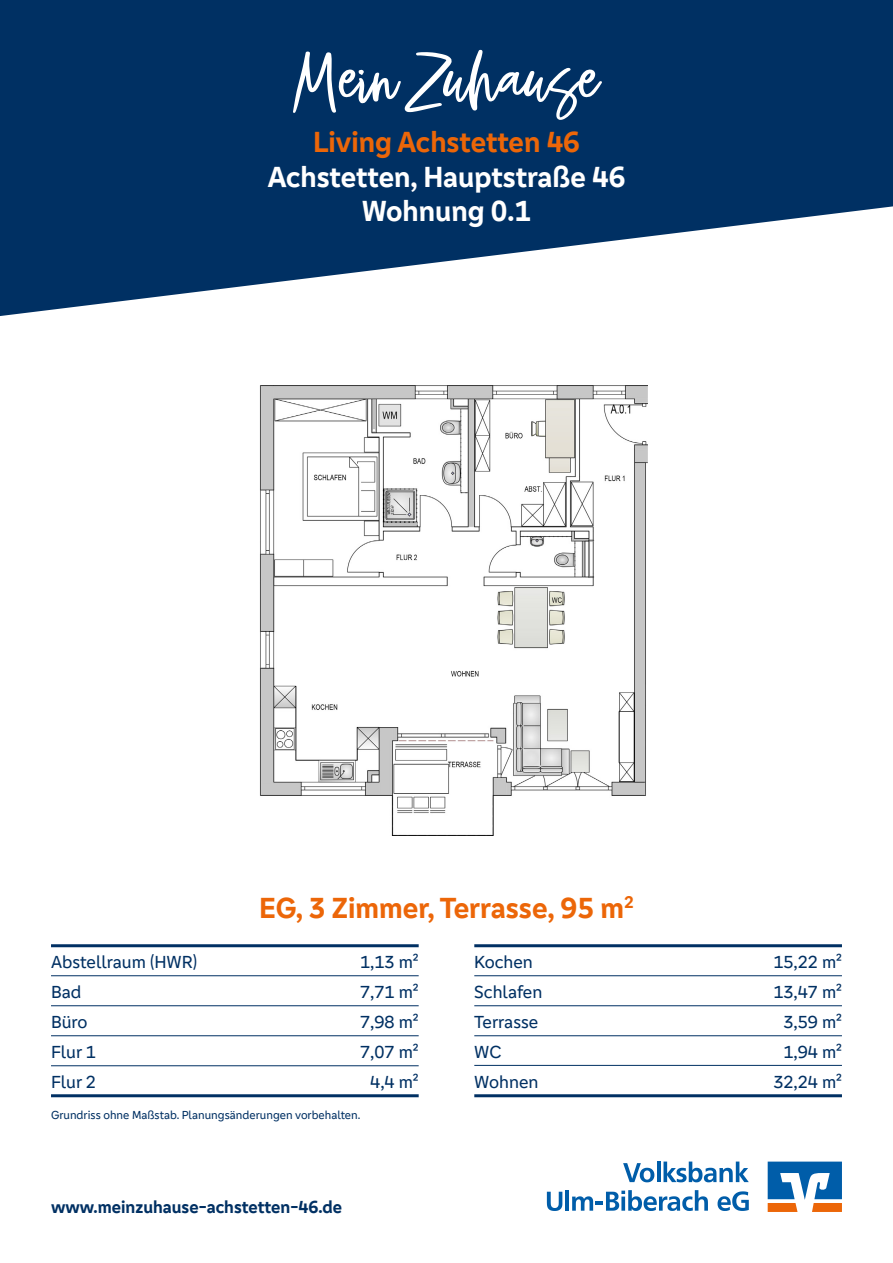
<style>
.page{position:relative;width:893px;height:1263px;background:#fff}
.page>*{position:absolute;margin:0;border:0;box-sizing:border-box;transform-origin:0 0}
.t1{font:96.45px "Sugar Melon";color:#fff}
.t2{font:700 30px "Genos GFG";color:#ec6608}
.t3{font:700 30px/34.5px "Genos GFG";color:#fff;text-align:center}
.t4{font:18px/30px "Genos GFG";color:#003063}
.t5{font:700 18px "Genos GFG";color:#003063}
.t6{font:12px "Genos GFG";color:#003063}
</style>
<div class="page">
<svg style="left:0;top:0;width:893px;height:316px;fill:#003063"></svg>
<svg style="left:768px;top:1161px;width:74px;height:51px"></svg>
<svg style="left:623px;top:1163px;width:31px;height:19px"></svg>
<hr style="left:657px;top:1161px;width:3px;height:21px;background:#005da9">
<svg style="left:663px;top:1161px;width:86px;height:21px"></svg>
<svg style="left:547px;top:1192px;width:15px;height:19px"></svg>
<hr style="left:565px;top:1190px;width:4px;height:21px;background:#005da9">
<svg style="left:572px;top:1190px;width:136px;height:21px"></svg>
<svg style="left:717px;top:1191px;width:32px;height:20px"></svg>
<img style="left:260px;top:386px;width:387px;height:449px">
<hr style="left:51px;top:944px;width:368px;height:3px;background:#003063">
<hr style="left:51px;top:975px;width:368px;height:1px;background:#003063">
<hr style="left:51px;top:1005px;width:368px;height:1px;background:#003063">
<hr style="left:51px;top:1035px;width:368px;height:1px;background:#003063">
<hr style="left:51px;top:1065px;width:368px;height:1px;background:#003063">
<hr style="left:51px;top:1094px;width:368px;height:3px;background:#003063">
<hr style="left:474px;top:944px;width:368px;height:3px;background:#003063">
<hr style="left:474px;top:975px;width:368px;height:1px;background:#003063">
<hr style="left:474px;top:1005px;width:368px;height:1px;background:#003063">
<hr style="left:474px;top:1035px;width:368px;height:1px;background:#003063">
<hr style="left:474px;top:1065px;width:368px;height:1px;background:#003063">
<hr style="left:474px;top:1094px;width:368px;height:3px;background:#003063">
<h1 class="t1" style="left:293px;top:38px;width:308px">Mein Zuhause</h1>
<h2 class="t2" style="left:313px;top:124px;width:268px">Living Achstetten 46</h2>
<h2 class="t3" style="left:268px;top:159px;width:359px">Achstetten, Hauptstraße 46<br>Wohnung 0.1</h2>
<h2 class="t2" style="left:259px;top:890px;width:376px">EG, 3 Zimmer, Terrasse, 95 m<sup>2</sup></h2>
<p class="t4" style="left:51px;top:947px;width:148px">Abstellraum (HWR)<br>Bad<br>Büro<br>Flur 1<br>Flur 2</p>
<p class="t4" style="left:360px;top:947px;width:60px;text-align:center">1,13 m²<br>7,71 m²<br>7,98 m²<br>7,07 m²<br>4,4 m²</p>
<p class="t4" style="left:474px;top:947px;width:70px">Kochen<br>Schlafen<br>Terrasse<br>WC<br>Wohnen</p>
<p class="t4" style="left:773px;top:947px;width:70px;text-align:center">15,22 m²<br>13,47 m²<br>3,59 m²<br>1,94 m²<br>32,24 m²</p>
<p class="t6" style="left:51px;top:1107px;width:311px">Grundriss ohne Maßstab. Planungsänderungen vorbehalten.</p>
<p class="t5" style="left:51px;top:1196px;width:293px">www.meinzuhause-achstetten-46.de</p>
</div>
